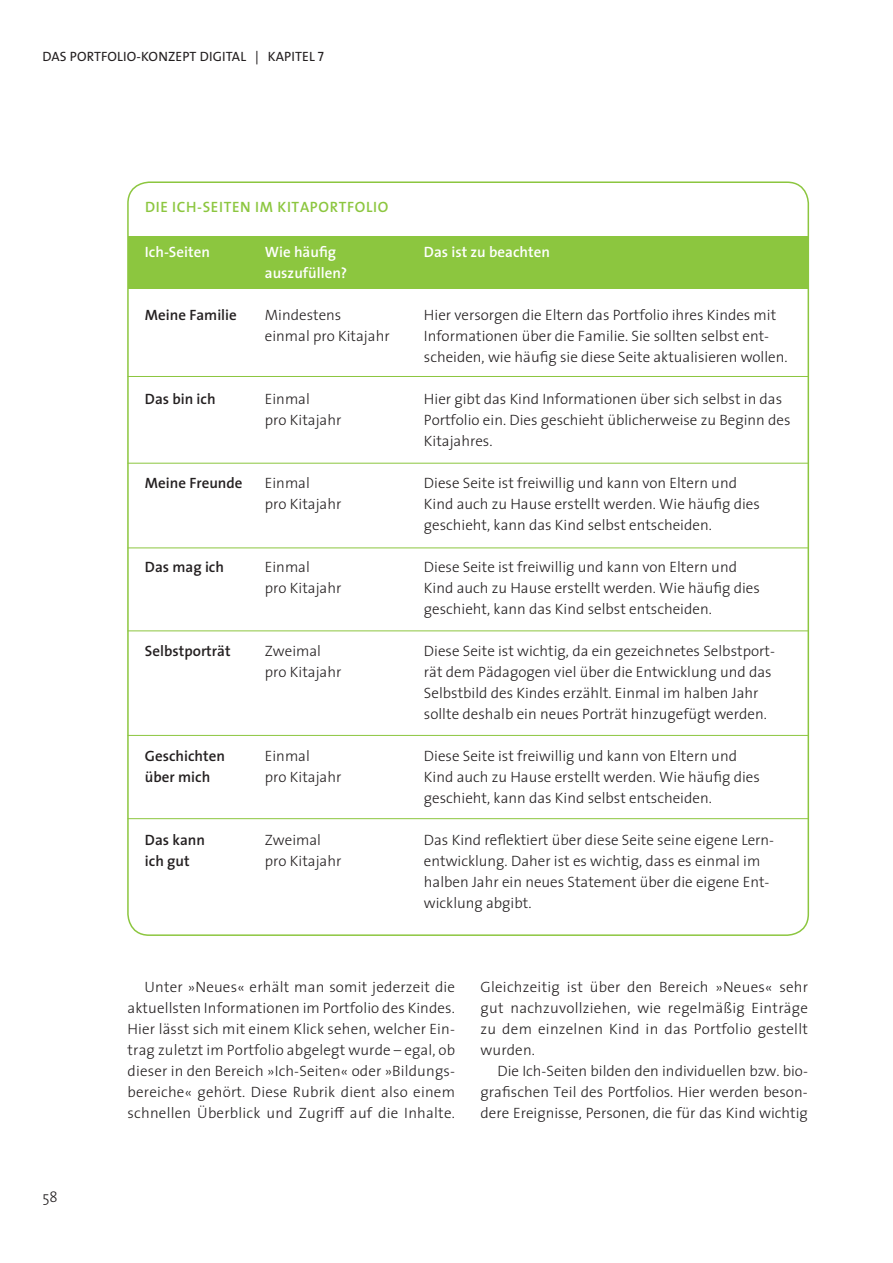
<style>
.page{position:relative;width:893px;height:1263px;background:#fff}
.page>*{position:absolute;margin:0;border:0;box-sizing:border-box;transform-origin:0 0}
.t1{font:15px/21px "The Sans CV Light";color:#231f20}
.t2{font:700 15px/21px "The Sans CV Semi";color:#231f20}
.t3{font:700 15px/21px "The Sans CV Semi";color:#fff}
.t4{font:700 15px "The Sans CV Semi";letter-spacing:.045em;color:#8cc63f}
.t5{font:13.5px "The Sans CV";letter-spacing:.015em;color:#231f20}
.s1{font-family:"The Sans CV Caps"}
</style>
<div class="page">
<div style="left:128px;top:236px;width:680px;height:52px;background:#8cc63f"></div>
<hr style="left:128px;top:376px;width:680px;height:1px;background:#8cc63f">
<hr style="left:128px;top:818px;width:680px;height:1px;background:#8cc63f">
<hr style="left:128px;top:463px;width:680px;height:1px;background:#8cc63f">
<hr style="left:128px;top:547px;width:680px;height:1px;background:#8cc63f">
<hr style="left:128px;top:630px;width:680px;height:1px;background:#8cc63f">
<hr style="left:128px;top:735px;width:680px;height:1px;background:#8cc63f">
<p class="t5" style="left:43px;top:51px;width:283px">DAS PORTFOLIO-KONZEPT DIGITAL | KAPITEL <span class="s1">7</span></p>
<p class="t4" style="left:145px;top:201px;width:245px">DIE ICH-SEITEN IM KITAPORTFOLIO</p>
<p class="t3" style="left:145px;top:243px;width:67px">Ich-Seiten</p>
<p class="t3" style="left:265px;top:243px;width:84px">Wie häufig auszufüllen?</p>
<p class="t1" style="left:265px;top:306px;width:126px">Mindestens einmal pro Kitajahr</p>
<p class="t2" style="left:145px;top:306px;width:93px">Meine Familie</p>
<p class="t2" style="left:145px;top:390px;width:72px">Das bin ich</p>
<p class="t1" style="left:265px;top:390px;width:78px">Einmal<br>pro Kitajahr</p>
<p class="t2" style="left:145px;top:474px;width:99px">Meine Freunde</p>
<p class="t1" style="left:265px;top:474px;width:78px">Einmal<br>pro Kitajahr</p>
<p class="t2" style="left:145px;top:558px;width:81px">Das mag ich</p>
<p class="t1" style="left:265px;top:558px;width:78px">Einmal<br>pro Kitajahr</p>
<p class="t2" style="left:145px;top:642px;width:87px">Selbstporträt</p>
<p class="t1" style="left:265px;top:642px;width:78px">Zweimal pro Kitajahr</p>
<p class="t2" style="left:145px;top:747px;width:82px">Geschichten über mich</p>
<p class="t2" style="left:145px;top:831px;width:62px">Das kann ich gut</p>
<p class="t1" style="left:265px;top:747px;width:78px">Einmal<br>pro Kitajahr</p>
<p class="t1" style="left:265px;top:831px;width:78px">Zweimal pro Kitajahr</p>
<p class="t3" style="left:424px;top:243px;width:128px">Das ist zu beachten</p>
<p class="t1" style="left:424px;top:306px;width:365px">Hier versorgen die Eltern das Portfolio ihres Kindes mit<br>Informationen über die Familie. Sie sollten selbst ent&shy;scheiden, wie häufig sie diese Seite aktualisieren wollen.</p>
<p class="t1" style="left:424px;top:390px;width:368px">Hier gibt das Kind Informationen über sich selbst in das<br>Portfolio ein. Dies geschieht üblicherweise zu Beginn des<br>Kitajahres.</p>
<p class="t1" style="left:424px;top:474px;width:337px">Diese Seite ist freiwillig und kann von Eltern und<br>Kind auch zu Hause erstellt werden. Wie häufig dies geschieht, kann das Kind selbst entscheiden.</p>
<p class="t1" style="left:424px;top:558px;width:337px">Diese Seite ist freiwillig und kann von Eltern und<br>Kind auch zu Hause erstellt werden. Wie häufig dies geschieht, kann das Kind selbst entscheiden.</p>
<p class="t1" style="left:424px;top:642px;width:352px">Diese Seite ist wichtig, da ein gezeichnetes Selbstport&shy;rät dem Pädagogen viel über die Entwicklung und das Selbstbild des Kindes erzählt. Einmal im halben Jahr sollte deshalb ein neues Porträt hinzugefügt werden.</p>
<p class="t1" style="left:424px;top:747px;width:337px">Diese Seite ist freiwillig und kann von Eltern und<br>Kind auch zu Hause erstellt werden. Wie häufig dies geschieht, kann das Kind selbst entscheiden.</p>
<p class="t1" style="left:424px;top:831px;width:352px">Das Kind reflektiert über diese Seite seine eigene Lern&shy;entwicklung. Daher ist es wichtig, dass es einmal im halben Jahr ein neues Statement über die eigene Ent&shy;wicklung abgibt.</p>
<p class="t1" style="left:43px;top:1188px;width:17px">58</p>
<p class="t1" style="left:128px;top:978px;width:329px;text-align:justify;text-indent:17px">Unter »Neues« erhält man somit jederzeit die aktuellsten Informationen im Portfolio des Kindes.<br>Hier lässt sich mit einem Klick sehen, welcher Ein&shy;trag zuletzt im Portfolio abgelegt wurde – egal, ob dieser in den Bereich »Ich-Seiten« oder »Bildungs&shy;bereiche« gehört. Diese Rubrik dient also einem schnellen Überblick und Zugri≠ auf die Inhalte.</p>
<p class="t1" style="left:480px;top:978px;width:329px;text-align:justify">Gleichzeitig ist über den Bereich »Neues« sehr gut nachzuvollziehen, wie regelmäßig Einträge zu dem einzelnen Kind in das Portfolio gestellt wurden.</p>
<p class="t1" style="left:480px;top:1062px;width:329px;text-align:justify;text-indent:17px">Die Ich-Seiten bilden den individuellen bzw. bio&shy;grafischen Teil des Portfolios. Hier werden beson&shy;dere Ereignisse, Personen, die für das Kind wichtig</p>
</div>
